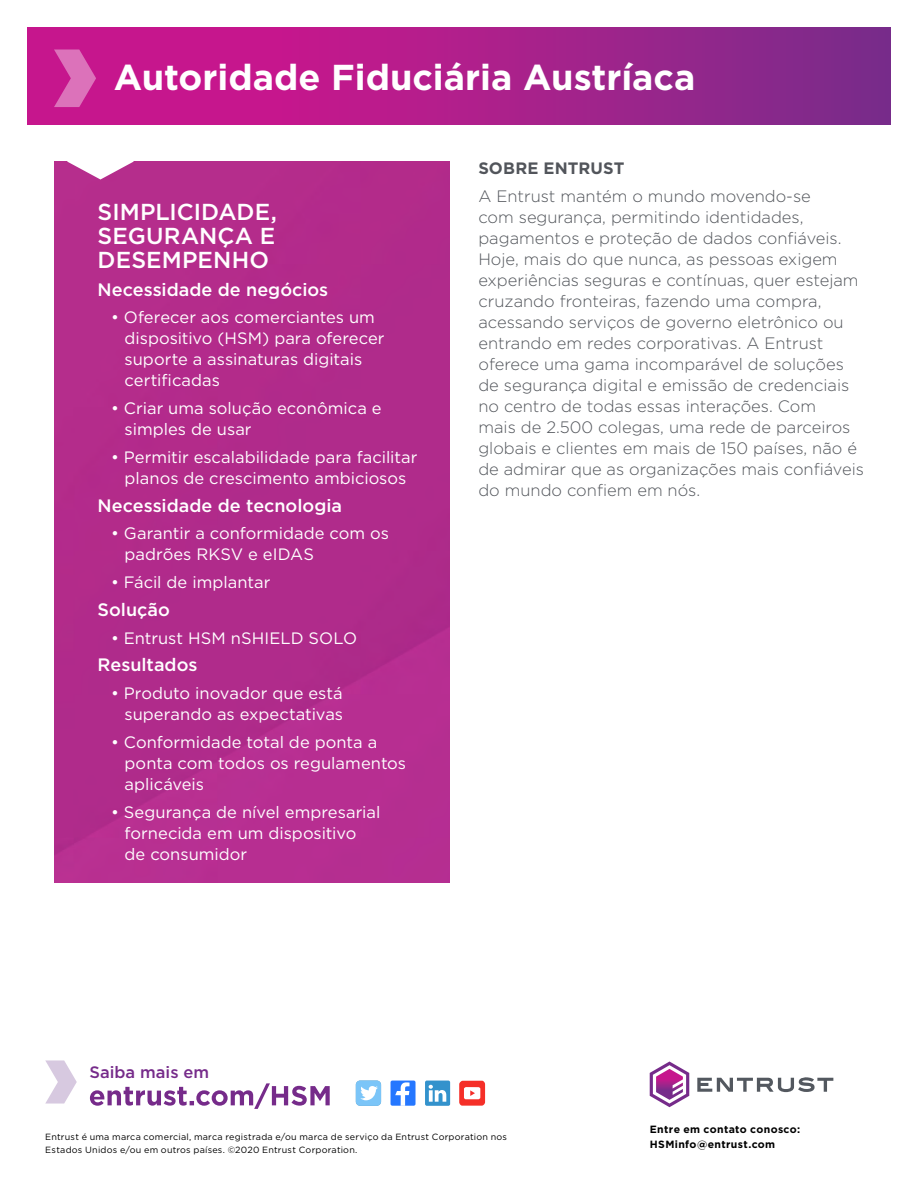
<style>
.page{position:relative;width:918px;height:1188px;background:#fff}
.page>*{position:absolute;margin:0;border:0;box-sizing:border-box;transform-origin:0 0}
.Company_Name{font:700 36px "Gotham";color:#fff}
.Sidebar_bullet_copy{font:500 23.1px/24px "Gotham";letter-spacing:.005em;color:#fff;text-align:justify}
.Sidebar_bullet_copy-2{font:500 18px "Gotham";color:#fff}
.t1{font:300 16.5px/21px "Gotham";color:#52555b}
.Sidebar_bullet_copy-3{font:16.5px/21px "Gotham";color:#fff}
.header_1{font:700 16.5px "Gotham";letter-spacing:.01em;color:#52555b}
.t2{font:500 16.5px "Gotham";color:#762b8a}
.t3{font:700 10.5px/15px "Gotham";letter-spacing:.035em;color:#000}
.t4{font:9px/13.5px "Gotham";letter-spacing:.025em;color:#000}
</style>
<div class="page">
<div style="left:54px;top:162px;width:395px;height:720px;background:#b32b8b"></div>
<svg style="left:27px;top:27px;width:864px;height:98px;background:#a91f8b"></svg>
<svg style="left:54px;top:50px;width:80px;height:130px"></svg>
<div style="left:391px;top:1081px;width:25px;height:25px;background:#2577ff;border-radius:2px"></div>
<svg style="left:395px;top:1082px;width:15px;height:24px"></svg>
<div style="left:425px;top:1081px;width:25px;height:25px;background:#3392cc;border-radius:2px"></div>
<svg style="left:429px;top:1085px;width:17px;height:17px"></svg>
<div style="left:356px;top:1081px;width:25px;height:25px;background:#7bc5f8;border-radius:4px"></div>
<svg style="left:360px;top:1086px;width:18px;height:14px"></svg>
<svg style="left:459px;top:1081px;width:26px;height:25px"></svg>
<svg style="left:90px;top:1083px;width:240px;height:26px"></svg>
<svg style="left:45px;top:1060px;width:32px;height:44px"></svg>
<svg style="left:697px;top:1077px;width:136px;height:15px"></svg>
<svg style="left:650px;top:1062px;width:39px;height:45px"></svg>
<p class="Company_Name" style="left:114px;top:54px;width:583px">Autoridade Fiduciária Austríaca</p>
<p class="Sidebar_bullet_copy" style="left:98px;top:199px;width:181px">SIMPLICIDADE, SEGURANÇA E DESEMPENHO</p>
<p class="Sidebar_bullet_copy-2" style="left:98px;top:278px;width:232px">Necessidade de negócios</p>
<p class="Sidebar_bullet_copy-3" style="left:125px;top:307px;width:261px;text-indent:-14px">• Oferecer aos comerciantes um dispositivo (HSM) para oferecer suporte a assinaturas digitais certificadas</p>
<p class="Sidebar_bullet_copy-3" style="left:125px;top:398px;width:259px;text-indent:-14px">• Criar uma solução econômica e simples de usar</p>
<p class="Sidebar_bullet_copy-3" style="left:111px;top:446px;width:308px;text-align:center">• Permitir escalabilidade para facilitar planos de crescimento ambiciosos</p>
<p class="Sidebar_bullet_copy-2" style="left:98px;top:494px;width:246px">Necessidade de tecnologia</p>
<p class="Sidebar_bullet_copy-3" style="left:125px;top:523px;width:266px;text-indent:-14px">• Garantir a conformidade com os padrões RKSV e eIDAS</p>
<p class="Sidebar_bullet_copy-3" style="left:111px;top:572px;width:161px">• Fácil de implantar</p>
<p class="Sidebar_bullet_copy-2" style="left:98px;top:598px;width:74px">Solução</p>
<p class="Sidebar_bullet_copy-3" style="left:111px;top:627px;width:247px">• Entrust HSM nSHIELD SOLO</p>
<p class="Sidebar_bullet_copy-2" style="left:98px;top:653px;width:101px">Resultados</p>
<p class="Sidebar_bullet_copy-3" style="left:111px;top:683px;width:234px;text-align:right">• Produto inovador que está superando as expectativas</p>
<p class="Sidebar_bullet_copy-3" style="left:125px;top:731px;width:283px;text-indent:-14px">• Conformidade total de ponta a ponta com todos os regulamentos aplicáveis</p>
<p class="Sidebar_bullet_copy-3" style="left:125px;top:801px;width:257px;text-indent:-14px">• Segurança de nível empresarial fornecida em um dispositivo de consumidor</p>
<p class="header_1" style="left:478px;top:157px;width:148px">SOBRE ENTRUST</p>
<p class="t1" style="left:478px;top:185px;width:387px">A Entrust mantém o mundo movendo-se<br>com segurança, permitindo identidades, pagamentos e proteção de dados confiáveis.<br>Hoje, mais do que nunca, as pessoas exigem experiências seguras e contínuas, quer estejam cruzando fronteiras, fazendo uma compra, acessando serviços de governo eletrônico ou entrando em redes corporativas. A Entrust oferece uma gama incomparável de soluções de segurança digital e emissão de credenciais no centro de todas essas interações. Com<br>mais de 2.500 colegas, uma rede de parceiros globais e clientes em mais de 150 países, não é de admirar que as organizações mais confiáveis do mundo confiem em nós.</p>
<p class="t2" style="left:90px;top:1062px;width:121px">Saiba mais em</p>
<p class="t4" style="left:45px;top:1130px;width:463px">Entrust é uma marca comercial, marca registrada e/ou marca de serviço da Entrust Corporation nos<br>Estados Unidos e/ou em outros países. ©2020 Entrust Corporation.</p>
<p class="t3" style="left:650px;top:1122px;width:152px">Entre em contato conosco:<br>HSMinfo@entrust.com</p>
</div>
